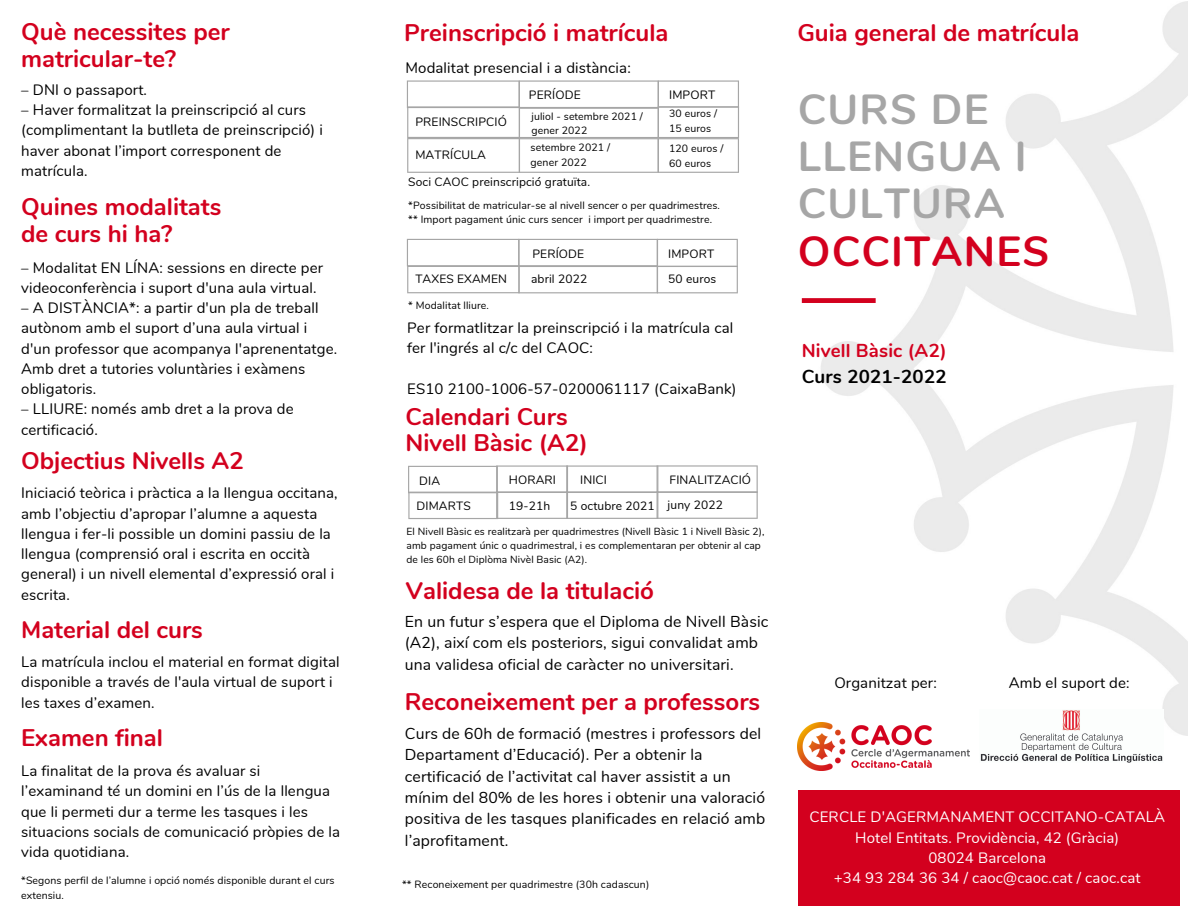
<style>
.page{position:relative;width:1188px;height:918px;background:#fff}
.page>*{position:absolute;margin:0;border:0;box-sizing:border-box;transform-origin:0 0}
.t1{font:700 42px/47.2px "Nunito";letter-spacing:.03em;color:#a6a6a6}
.t2{font:700 24px/27px "Nunito";color:#d3001e}
.t3{font:700 18.75px "Nunito";letter-spacing:.01em;color:#d3001e}
.t4{font:700 18.75px "Nunito";letter-spacing:.01em;color:#000}
.t5{font:15.75px/21.3px "Nunito";letter-spacing:.01em;color:#000}
.t6{font:15px/20.2px "Nunito";letter-spacing:.01em;color:#000}
.t7{font:15px "Nunito";letter-spacing:.01em;color:#fff}
.t8{font:12px "Nunito";letter-spacing:.01em;color:#000}
.t9{font:10.65px/14.9px "Nunito";letter-spacing:.01em;color:#000}
.t10{font:10.5px/14.7px "Nunito";letter-spacing:.01em;color:#000}
.t11{font:10.2px/14.2px "Nunito";letter-spacing:.01em;color:#000}
.s1{color:#d3001e}
</style>
<div class="page">
<img style="left:801px;top:1px;width:387px;height:735px">
<img style="left:980px;top:709px;width:183px;height:53px">
<img style="left:798px;top:723px;width:172px;height:47px">
<div style="left:798px;top:790px;width:381px;height:116px;background:#d3001e"></div>
<svg style="left:802px;top:298px;width:74px;height:5px"></svg>
<svg style="left:407px;top:80px;width:332px;height:93px"></svg>
<svg style="left:407px;top:239px;width:331px;height:54px"></svg>
<svg style="left:408px;top:465px;width:350px;height:54px"></svg>
<p class="t2" style="left:21px;top:18px;width:210px">Què necessites per matricular-te?</p>
<p class="t6" style="left:21px;top:80px;width:127px">– DNI o passaport.</p>
<p class="t6" style="left:21px;top:100px;width:303px">– Haver formalitzat la preinscripció al curs (complimentant la butlleta de preinscripció) i haver abonat l’import corresponent de matrícula.</p>
<p class="t2" style="left:21px;top:194px;width:202px">Quines modalitats</p>
<p class="t2" style="left:21px;top:221px;width:153px">de curs hi ha?</p>
<p class="t6" style="left:21px;top:258px;width:303px">– Modalitat EN LÍNA: sessions en directe per videoconferència i suport d'una aula virtual.</p>
<p class="t6" style="left:21px;top:298px;width:299px">– A DISTÀNCIA*: a partir d'un pla de treball autònom amb el suport d’una aula virtual i</p>
<p class="t6" style="left:21px;top:339px;width:318px">d'un professor que acompanya l'aprenentatge.<br>Amb dret a tutories voluntàries i exàmens obligatoris.</p>
<p class="t6" style="left:21px;top:399px;width:274px">– LLIURE: només amb dret a la prova de certificació.</p>
<p class="t2" style="left:21px;top:448px;width:224px">Objectius Nivells A2</p>
<p class="t6" style="left:21px;top:483px;width:318px">Iniciació teòrica i pràctica a la llengua occitana, amb l’objectiu d’apropar l’alumne a aquesta llengua i fer-li possible un domini passiu de la llengua (comprensió oral i escrita en occità</p>
<p class="t6" style="left:21px;top:564px;width:315px">general) i un nivell elemental d’expressió oral i escrita.</p>
<p class="t2" style="left:21px;top:617px;width:183px">Material del curs</p>
<p class="t6" style="left:21px;top:652px;width:320px">La matrícula inclou el material en format digital disponible a través de l'aula virtual de suport i les taxes d’examen.</p>
<p class="t2" style="left:21px;top:725px;width:143px">Examen final</p>
<p class="t6" style="left:21px;top:761px;width:320px">La finalitat de la prova és avaluar si l’examinand té un domini en l’ús de la llengua que li permeti dur a terme les tasques i les situacions socials de comunicació pròpies de la vida quotidiana.</p>
<p class="t10" style="left:21px;top:874px;width:315px">*Segons perfil de l’alumne i opció només disponible durant el curs extensiu.</p>
<p class="t2" style="left:404px;top:19px;width:266px">Preinscripció i matrícula</p>
<p class="t6" style="left:405px;top:58px;width:227px">Modalitat presencial i a distància:</p>
<p class="t8" style="left:529px;top:87px;width:53px">PERÍODE</p>
<p class="t8" style="left:669px;top:87px;width:48px">IMPORT</p>
<p class="t8" style="left:415px;top:114px;width:93px">PREINSCRIPCIÓ</p>
<p class="t10" style="left:532px;top:109px;width:113px">juliol - setembre 2021 / gener 2022</p>
<p class="t10" style="left:669px;top:107px;width:49px">30 euros /<br>15 euros</p>
<p class="t8" style="left:415px;top:147px;width:72px">MATRÍCULA</p>
<p class="t9" style="left:531px;top:140px;width:81px">setembre 2021 / gener 2022</p>
<p class="t10" style="left:669px;top:142px;width:56px">120 euros /<br>60 euros</p>
<p class="t8" style="left:408px;top:174px;width:183px">Soci CAOC preinscripció gratuïta.</p>
<p class="t10" style="left:408px;top:198px;width:313px">*Possibilitat de matricular-se al nivell sencer o per quadrimestres.</p>
<p class="t10" style="left:408px;top:213px;width:305px">** Import pagament únic curs sencer i import per quadrimestre.</p>
<p class="t8" style="left:532px;top:245px;width:53px">PERÍODE</p>
<p class="t8" style="left:668px;top:245px;width:48px">IMPORT</p>
<p class="t8" style="left:415px;top:271px;width:93px">TAXES EXAMEN</p>
<p class="t8" style="left:531px;top:271px;width:58px">abril 2022</p>
<p class="t8" style="left:668px;top:271px;width:50px">50 euros</p>
<p class="t10" style="left:408px;top:298px;width:82px">* Modalitat lliure.</p>
<p class="t6" style="left:407px;top:318px;width:328px">Per formatlitzar la preinscripció i la matrícula cal fer l'ingrés al c/c del CAOC:</p>
<p class="t6" style="left:407px;top:379px;width:331px">ES10 2100-1006-57-0200061117 (CaixaBank)</p>
<p class="t2" style="left:405px;top:403px;width:164px">Calendari Curs</p>
<p class="t2" style="left:405px;top:429px;width:184px">Nivell Bàsic (A2)</p>
<p class="t8" style="left:509px;top:472px;width:49px">HORARI</p>
<p class="t8" style="left:419px;top:473px;width:22px">DIA</p>
<p class="t8" style="left:580px;top:472px;width:28px">INICI</p>
<p class="t8" style="left:570px;top:498px;width:86px">5 octubre 2021</p>
<p class="t8" style="left:417px;top:498px;width:56px">DIMARTS</p>
<p class="t8" style="left:509px;top:498px;width:43px">19-21h</p>
<p class="t8" style="left:670px;top:472px;width:83px">FINALITZACIÓ</p>
<p class="t8" style="left:668px;top:496px;width:57px">juny 2022</p>
<p class="t11" style="left:407px;top:524px;width:360px">El Nivell Bàsic es realitzarà per quadrimestres (Nivell Bàsic 1 i Nivell Bàsic 2), amb pagament únic o quadrimestral, i es complementaran per obtenir al cap de les 60h el Diplòma Nivèl Basic (A2).</p>
<p class="t2" style="left:406px;top:578px;width:250px">Validesa de la titulació</p>
<p class="t5" style="left:405px;top:611px;width:365px">En un futur s’espera que el Diploma de Nivell Bàsic (A2), així com els posteriors, sigui convalidat amb una validesa oficial de caràcter no universitari.</p>
<p class="t2" style="left:405px;top:689px;width:357px">Reconeixement per a professors</p>
<p class="t5" style="left:405px;top:723px;width:362px">Curs de 60h de formació (mestres i professors del Departament d’Educació). Per a obtenir la certificació de l’activitat cal haver assistit a un mínim del 80% de les hores i obtenir una valoració positiva de les tasques planificades en relació amb l’aprofitament.</p>
<p class="t10" style="left:402px;top:877px;width:249px">** Reconeixement per quadrimestre (30h cadascun)</p>
<p class="t2" style="left:797px;top:19px;width:284px">Guia general de matrícula</p>
<p class="t1" style="left:798px;top:86px;width:253px">CURS DE<br>LLENGUA I<br>CULTURA<br><span class="s1">OCCITANES</span></p>
<p class="t3" style="left:802px;top:338px;width:146px">Nivell Bàsic (A2)</p>
<p class="t4" style="left:802px;top:364px;width:146px">Curs 2021-2022</p>
<p class="t6" style="left:834px;top:673px;width:104px">Organitzat per:</p>
<p class="t6" style="left:1009px;top:673px;width:122px">Amb el suport de:</p>
<p class="t7" style="left:809px;top:807px;width:357px">CERCLE D'AGERMANAMENT OCCITANO-CATALÀ</p>
<p class="t7" style="left:855px;top:827px;width:265px">Hotel Entitats. Providència, 42 (Gràcia)</p>
<p class="t7" style="left:928px;top:848px;width:119px">08024 Barcelona</p>
<p class="t7" style="left:834px;top:868px;width:308px">+34 93 284 36 34 / caoc@caoc.cat / caoc.cat</p>
</div>
